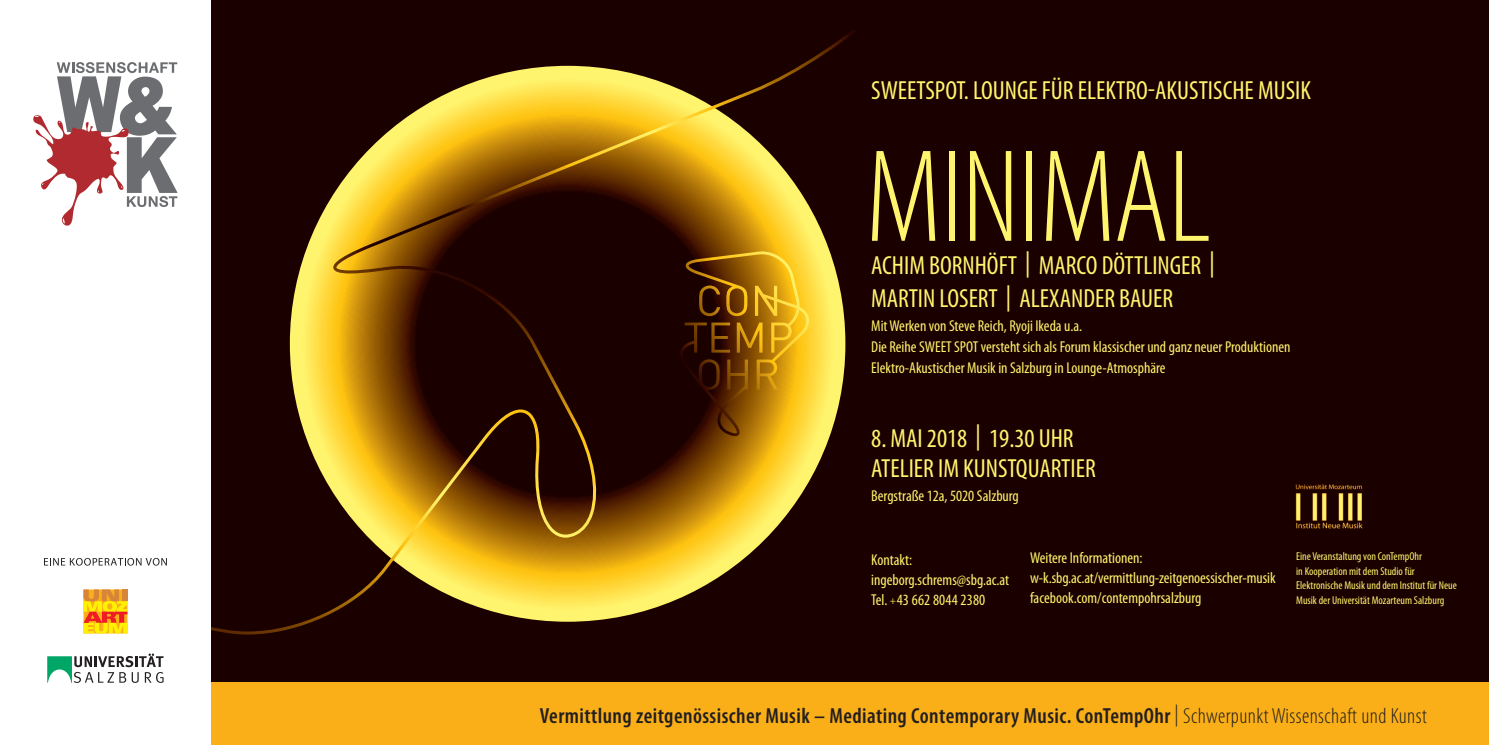
<style>
.page{position:relative;width:1489px;height:745px;background:#fff}
.page>*{position:absolute;margin:0;border:0;box-sizing:border-box;transform-origin:0 0}
.t1{font:300 condensed 133px "Myriad Pro";letter-spacing:-.01em;color:#fff46d}
.t2{font:condensed 26.25px/33.2px "Myriad Pro";color:#fff46d}
.t3{font:600 condensed 21.88px "Myriad Pro";letter-spacing:.02em;color:#231f20}
.t4{font:condensed 15.75px/20.1px "Myriad Pro";color:#fff46d}
.t5{font:condensed 11.38px/14.4px "Myriad Pro";color:#fff46d}
.s1{font-size:10.5px}
.s2{font-weight:300}
</style>
<div class="page">
<div style="left:0;top:0;width:1488px;height:744px;background:#1b0000"></div>
<svg style="left:211px;top:30px;width:644px;height:604px"></svg>
<svg style="left:678px;top:251px;width:131px;height:185px"></svg>
<img style="left:1295px;top:484px;width:68px;height:45px">
<div style="left:0;top:682px;width:1488px;height:62px;background:#faaf18"></div>
<div style="left:0;top:0;width:211px;height:744px;background:#fff"></div>
<svg style="left:33px;top:62px;width:145px;height:164px"></svg>
<svg style="left:47px;top:653px;width:117px;height:29px"></svg>
<svg style="left:83px;top:589px;width:44px;height:44px;background:#f3a61a"></svg>
<svg style="left:44px;top:557px;width:123px;height:8px"></svg>
<h2 class="t2" style="left:871px;top:73px;width:441px">SWEETSPOT. LOUNGE FÜR ELEKTRO-AKUSTISCHE MUSIK</h2>
<h1 class="t1" style="left:865px;top:126px;width:347px">MINIMAL</h1>
<h2 class="t2" style="left:871px;top:248px;width:345px">ACHIM BORNHÖFT | MARCO DÖTTLINGER |<br>MARTIN LOSERT | ALEXANDER BAUER</h2>
<p class="t4" style="left:871px;top:315px;width:421px;line-height:21px">Mit Werken von Steve Reich, Ryoji Ikeda u.a.<br>Die Reihe SWEET SPOT versteht sich als Forum klassischer und ganz neuer Produktionen<br>Elektro-Akustischer Musik in Salzburg in Lounge-Atmosphäre</p>
<h2 class="t2" style="left:871px;top:422px;width:226px;line-height:30.6px">8. MAI 2018 | 19.30 UHR<br>ATELIER IM KUNSTQUARTIER</h2>
<p class="t4" style="left:871px;top:485px;width:149px">Bergstraße 12a, 5020 Salzburg</p>
<p class="t4" style="left:871px;top:549px;width:139px">Kontakt: ingeborg.schrems@sbg.ac.at<br>Tel. <span class="s1">+</span>43 662 8044 2380</p>
<p class="t4" style="left:1029px;top:547px;width:247px">Weitere Informationen: w-k.sbg.ac.at/vermittlung-zeitgenoessischer-musik facebook.com/contempohrsalzburg</p>
<p class="t5" style="left:1295px;top:548px;width:162px">Eine Veranstaltung von ConTempOhr<br>in Kooperation mit dem Studio für Elektronische Musik und dem Institut für Neue Musik der Universität Mozarteum Salzburg</p>
<h3 class="t3" style="left:540px;top:703px;width:888px">Vermittlung zeitgenössischer Musik – Mediating Contemporary Music. ConTempOhr <span class="s2">| Schwerpunkt Wissenschaft und Kunst</span></h3>
</div>
